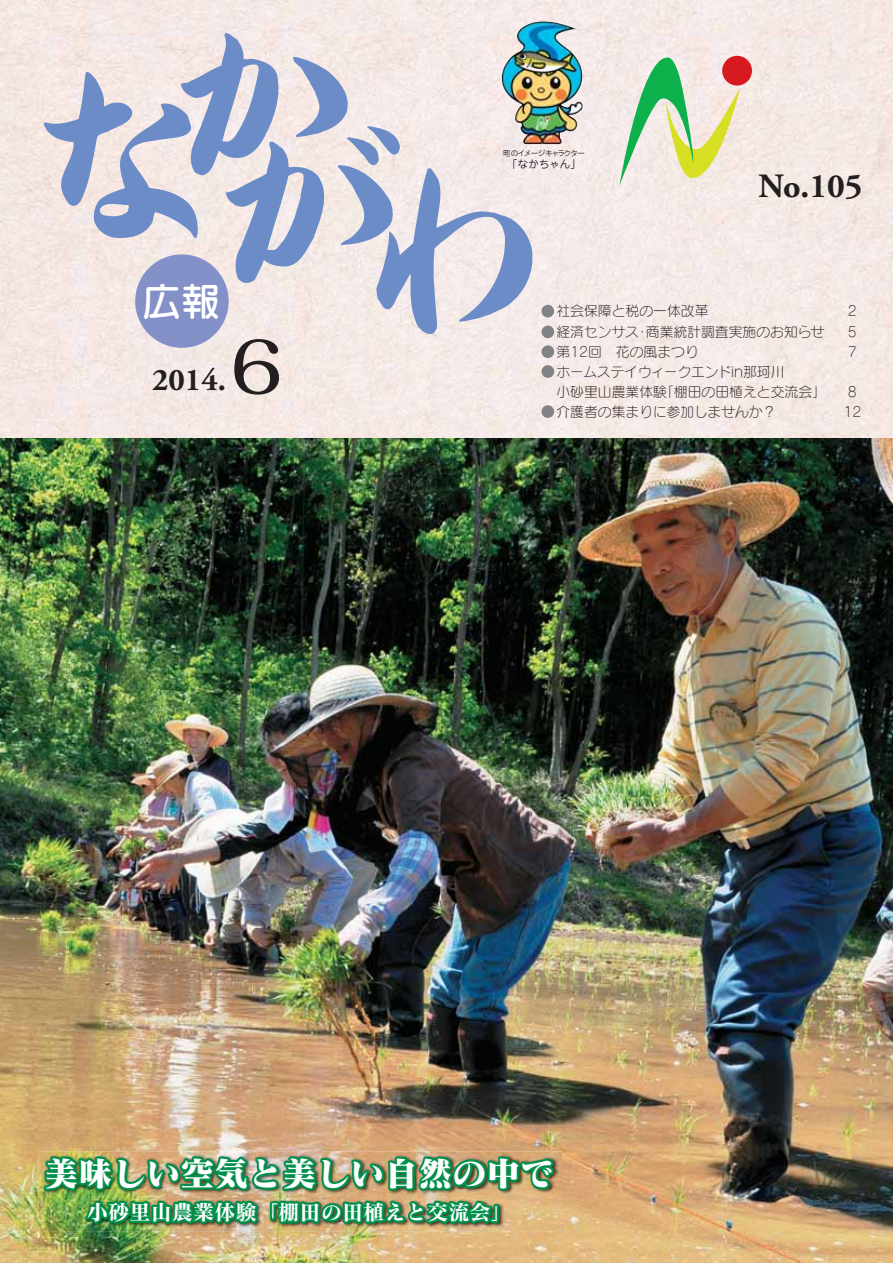
<style>
.page{position:relative;width:893px;height:1263px;background:#fff}
.page>*{position:absolute;margin:0;border:0;box-sizing:border-box;transform-origin:0 0}
.t1{font:72px "Matisse Pro DB 90 pv RKSJ H";color:#231f20;scale:1.2 1}
.t2{font:39px "Seurat Pro DB 90 pv RKSJ H";color:#fff}
.t3{font:34.05px "Matisse Pro EB 90 pv RKSJ H";color:#fff}
.t4{font:700 34.05px "Adobe Garamond Pro";color:#231f20}
.t5{font:700 31.5px "Adobe Garamond Pro";color:#231f20}
.t6{font:21.3px "Matisse Pro B 90 pv RKSJ H";color:#fff}
.t7{font:13.8px/20.2px "Seurat Pro L 90 pv RKSJ H";color:#231f20;text-align:justify}
.t8{font:10.5px "Jun 201 Pro Regular 90 pv RKSJ H";color:#251f26}
.t9{font:7.5px "Jun 201 Pro Regular 90 pv RKSJ H";letter-spacing:-.11em;color:#251f26}
</style>
<div class="page">
<img style="left:0;top:0;width:893px;height:438px">
<img style="left:0;top:438px;width:893px;height:825px">
<div style="left:542px;top:326px;width:12px;height:12px;background:#808285;border-radius:50%"></div>
<div style="left:542px;top:305px;width:12px;height:12px;background:#808285;border-radius:50%"></div>
<div style="left:542px;top:345px;width:12px;height:13px;background:#808285;border-radius:50%"></div>
<div style="left:542px;top:365px;width:12px;height:13px;background:#808285;border-radius:50%"></div>
<div style="left:542px;top:405px;width:12px;height:13px;background:#808285;border-radius:50%"></div>
<div style="left:135px;top:254px;width:94px;height:94px;background:#8490c8;border-radius:50%"></div>
<svg style="left:44px;top:33px;width:491px;height:302px;background:#cdcddb"></svg>
<svg style="left:619px;top:55px;width:121px;height:131px;background:#cddfb9"></svg>
<div style="left:722px;top:56px;width:30px;height:30px;background:#d71920;border-radius:50%"></div>
<img style="left:556px;top:35px;width:20px;height:24px">
<img style="left:39px;top:1151px;width:523px;height:81px">
<img style="left:46px;top:1158px;width:506px;height:31px">
<img style="left:88px;top:1203px;width:409px;height:19px">
<p class="t2" style="left:142px;top:287px;width:80px">広報</p>
<p class="t5" style="left:152px;top:361px;width:75px">2014.</p>
<p class="t1" style="left:229px;top:339px;width:48px">6</p>
<p class="t9" style="left:503px;top:151px;width:83px">町のイメージキャラクター</p>
<p class="t8" style="left:507px;top:161px;width:75px">「なかちゃん」</p>
<p class="t4" style="left:759px;top:166px;width:105px">No.105</p>
<p class="t7" style="left:556px;top:303px;width:271px;text-align:left">社会保障と税の一体改革<br>経済センサス・商業統計調査実施のお知らせ第12回　花の風まつり<br>ホームステイウィークエンドin那珂川<br>小砂里山農業体験「棚田の田植えと交流会」介護者の集まりに参加しませんか？</p>
<p class="t7" style="left:848px;top:303px;width:10px">2<br>5<br>7</p>
<p class="t7" style="left:843px;top:384px;width:19px;text-align:center">8<br>12</p>
<p class="t3" style="left:44px;top:1160px;width:512px">美味しい空気と美しい自然の中で</p>
<p class="t6" style="left:87px;top:1204px;width:427px">小砂里山農業体験「棚田の田植えと交流会」</p>
</div>
